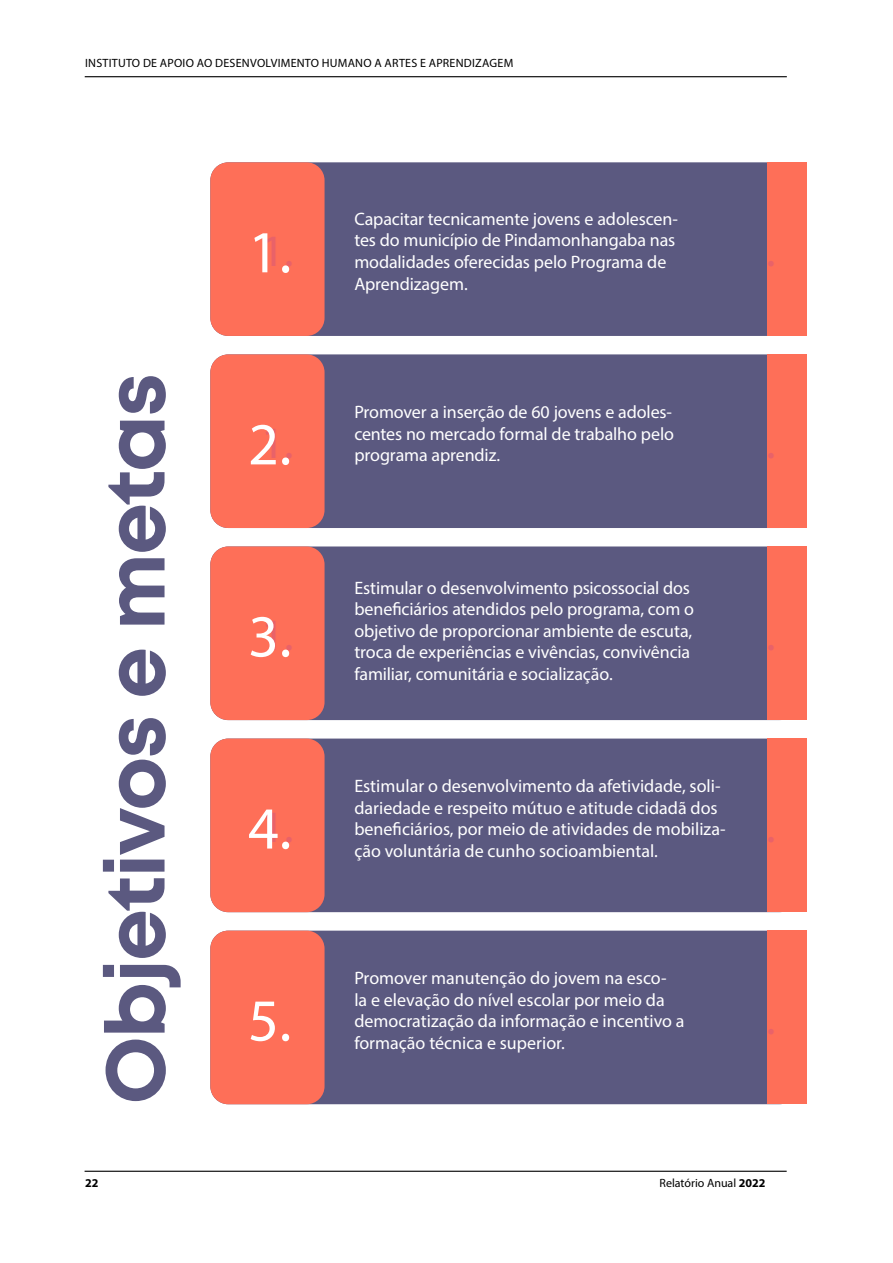
<style>
.page{position:relative;width:893px;height:1263px;background:#fff}
.page>*{position:absolute;margin:0;border:0;box-sizing:border-box;transform-origin:0 0}
.t1{font:700 82.5px "Mont";letter-spacing:-.02em;color:#5b5980}
.t2{font:60px "Myriad Pro";color:#fff}
.t3{font:45px "Myriad Pro";color:#e96269}
.t4{font:18px/21.6px "Myriad Pro";letter-spacing:-.005em;color:#fff}
.t5{font:12px "Myriad Pro";letter-spacing:.02em;color:#000}
.t6{font:12px "Myriad Pro";color:#000}
.t7{font:700 12px "Myriad Pro";color:#000}
.s1{font-size:45px;color:#e96269}
.s2{font-weight:700}
</style>
<div class="page">
<hr style="left:85px;top:76px;width:702px;height:1px;background:#000">
<hr style="left:85px;top:1171px;width:702px;height:1px;background:#000">
<div style="left:210px;top:162px;width:587px;height:174px;background:#5b5980;border-radius:18px"></div>
<div style="left:210px;top:354px;width:587px;height:174px;background:#5b5980;border-radius:18px"></div>
<div style="left:210px;top:546px;width:587px;height:174px;background:#5b5980;border-radius:18px"></div>
<div style="left:210px;top:738px;width:587px;height:174px;background:#5b5980;border-radius:18px"></div>
<div style="left:210px;top:931px;width:587px;height:173px;background:#5b5980;border-radius:18px"></div>
<div style="left:210px;top:162px;width:115px;height:174px;background:#fe6f58;border-radius:18px"></div>
<div style="left:210px;top:354px;width:115px;height:174px;background:#fe6f58;border-radius:18px"></div>
<div style="left:210px;top:546px;width:115px;height:174px;background:#fe6f58;border-radius:18px"></div>
<div style="left:210px;top:738px;width:115px;height:174px;background:#fe6f58;border-radius:18px"></div>
<div style="left:210px;top:931px;width:115px;height:173px;background:#fe6f58;border-radius:18px"></div>
<div style="left:767px;top:162px;width:39px;height:174px;background:#fe6f58"></div>
<div style="left:767px;top:354px;width:39px;height:174px;background:#fe6f58"></div>
<div style="left:767px;top:546px;width:39px;height:174px;background:#fe6f58"></div>
<div style="left:767px;top:738px;width:39px;height:174px;background:#fe6f58"></div>
<div style="left:767px;top:931px;width:39px;height:173px;background:#fe6f58"></div>
<p class="t5" style="left:85px;top:55px;width:430px">INSTITUTO DE APOIO AO DESENVOLVIMENTO HUMANO A ARTES E APRENDIZAGEM</p>
<h1 class="t1" style="left:82px;top:1104px;width:733px;rotate:-90deg">Objetivos e metas</h1>
<h2 class="t2" style="left:248px;top:215px;width:47px">1.<span class="s1">1.</span></h2>
<h2 class="t2" style="left:248px;top:407px;width:47px">2.<span class="s1">1.</span></h2>
<h2 class="t2" style="left:248px;top:599px;width:47px">3.<span class="s1">1.</span></h2>
<h2 class="t2" style="left:248px;top:791px;width:47px">4.<span class="s1">1.</span></h2>
<h2 class="t2" style="left:248px;top:983px;width:45px">5.</h2>
<p class="t4" style="left:354px;top:208px;width:325px">Capacitar tecnicamente jovens e adolescen&shy;tes do município de Pindamonhangaba nas modalidades oferecidas pelo Programa de Aprendizagem.</p>
<p class="t4" style="left:354px;top:401px;width:321px;text-align:justify">Promover a inserção de 60 jovens e adoles&shy;centes no mercado formal de trabalho pelo programa aprendiz.</p>
<h3 class="t3" style="left:743px;top:223px;width:34px">1.</h3>
<h3 class="t3" style="left:743px;top:415px;width:34px">1.</h3>
<p class="t4" style="left:354px;top:576px;width:341px">Estimular o desenvolvimento psicossocial dos beneficiários atendidos pelo programa, com o objetivo de proporcionar ambiente de escuta, troca de experiências e vivências, convivência familiar, comunitária e socialização.</p>
<h3 class="t3" style="left:743px;top:607px;width:34px">1.</h3>
<p class="t4" style="left:354px;top:775px;width:373px">Estimular o desenvolvimento da afetividade, soli&shy;dariedade e respeito mútuo e atitude cidadã dos beneficiários, por meio de atividades de mobiliza&shy;ção voluntária de cunho socioambiental.</p>
<h3 class="t3" style="left:743px;top:799px;width:34px">1.</h3>
<p class="t4" style="left:354px;top:967px;width:332px">Promover manutenção do jovem na esco-<br>la e elevação do nível escolar por meio da democratização da informação e incentivo a formação técnica e superior.</p>
<h3 class="t3" style="left:743px;top:991px;width:34px">1.</h3>
<p class="t7" style="left:85px;top:1175px;width:15px">22</p>
<p class="t6" style="left:659px;top:1175px;width:107px">Relatório Anual <span class="s2">2022</span></p>
</div>
